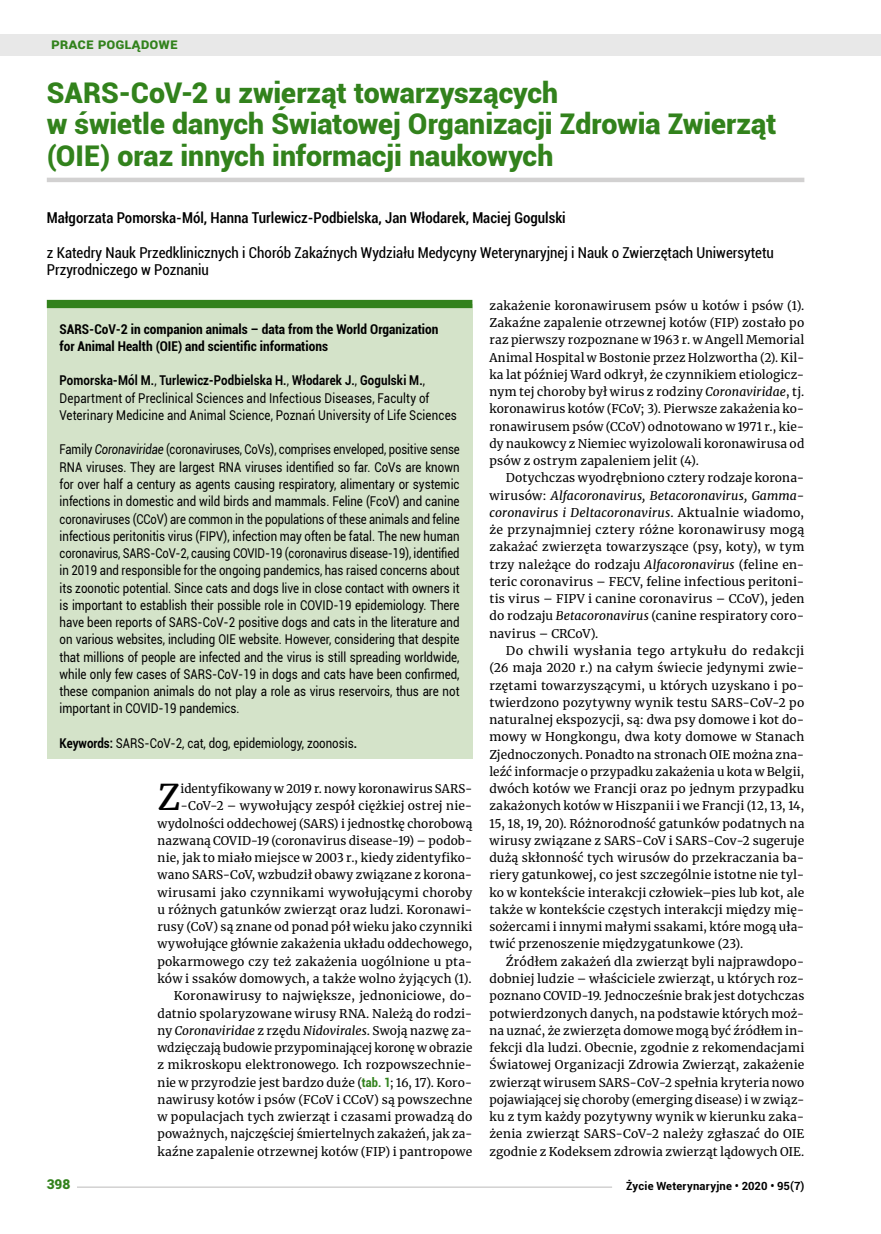
<style>
.page{position:relative;width:881px;height:1234px;background:#fff}
.page>*{position:absolute;margin:0;border:0;box-sizing:border-box;transform-origin:0 0}
.t1{font:35.25px "Merriweather";color:#000}
.t2{font:900 28.5px/31.5px "Roboto";color:#32821c}
.t3{font:condensed 15px/17.2px "Roboto";color:#000}
.t4{font:500 condensed 15px "Roboto";color:#000}
.t5{font:700 15px "Roboto";color:#32821c}
.t6{font:13.5px/17.2px "Roboto";letter-spacing:.01em;color:#000;text-align:justify;scale:.83 1}
.t7{font:13.5px/17.2px "Roboto";letter-spacing:.01em;color:#000;scale:.85 1}
.t8{font:700 condensed 13.5px/17.2px "Roboto";color:#000}
.t9{font:900 13.5px "Roboto";color:#32821c}
.t10{font:12px/17.2px "Merriweather";letter-spacing:.015em;color:#000;text-align:justify}
.t11{font:700 11.25px "Roboto";letter-spacing:.02em;color:#000}
.s1{font-weight:700}
.s2{font-style:italic}
.s3{font-family:"Roboto";font-weight:700;font-stretch:condensed;font-size:12.75px;color:#32821c}
</style>
<div class="page">
<hr style="left:47px;top:178px;width:757px;height:4px;background:#d2d1d1">
<div style="left:47px;top:304px;width:425px;height:454px;background:#d4e3c9"></div>
<div style="left:47px;top:300px;width:425px;height:8px;background:#32821c"></div>
<div style="left:0;top:35px;width:880px;height:21px;background:#e8e8e8"></div>
<hr style="left:47px;top:1186px;width:565px;height:1px;background:#d2d1d1">
<div style="left:47px;top:1178px;width:30px;height:15px;background:#fff"></div>
<p class="t5" style="left:51px;top:33px;width:128px">Prace poglądowe</p>
<h2 class="t2" style="left:47px;top:75px;width:731px">SARS-CoV-2 u zwierząt towarzyszących<br>w świetle danych Światowej Organizacji Zdrowia Zwierząt (OIE) oraz innych informacji naukowych</h2>
<p class="t4" style="left:47px;top:207px;width:520px">Małgorzata Pomorska-Mól, Hanna Turlewicz-Podbielska, Jan Włodarek, Maciej Gogulski</p>
<p class="t3" style="left:47px;top:243px;width:728px">z Katedry Nauk Przedklinicznych i Chorób Zakaźnych Wydziału Medycyny Weterynaryjnej i Nauk o Zwierzętach Uniwersytetu<br>Przyrodniczego w Poznaniu</p>
<p class="t8" style="left:60px;top:319px;width:380px">SARS-CoV-2 in companion animals – data from the World Organization for Animal Health (OIE) and scientific informations</p>
<p class="t7" style="left:60px;top:371px;width:468px"><span class="s1">Pomorska-Mól M.</span>, <span class="s1">Turlewicz-Podbielska H.</span>, <span class="s1">Włodarek J.</span>, <span class="s1">Gogulski M.</span>,<br>Department of Preclinical Sciences and Infectious Diseases, Faculty of<br>Veterinary Medicine and Animal Science, Poznań University of Life Sciences</p>
<p class="t6" style="left:60px;top:440px;width:483px">Family <span class="s2">Coronaviridae</span> (coronaviruses, CoVs), comprises enveloped, positive sense RNA viruses. They are largest RNA viruses identified so far. CoVs are known for over half a century as agents causing respiratory, alimentary or systemic infections in domestic and wild birds and mammals. Feline (FcoV) and canine coronaviruses (CCoV) are common in the populations of these animals and feline infectious peritonitis virus (FIPV), infection may often be fatal. The new human coronavirus, SARS-CoV-2, causing COVID-19 (coronavirus disease-19), identified in 2019 and responsible for the ongoing pandemics, has raised concerns about its zoonotic potential. Since cats and dogs live in close contact with owners it is important to establish their possible role in COVID-19 epidemiology. There have been reports of SARS-CoV-2 positive dogs and cats in the literature and on various websites, including OIE website. However, considering that despite that millions of people are infected and the virus is still spreading worldwide, while only few cases of SARS-CoV-19 in dogs and cats have been confirmed, these companion animals do not play a role as virus reservoirs, thus are not important in COVID-19 pandemics.</p>
<p class="t7" style="left:60px;top:734px;width:351px"><span class="s1">Keywords:</span> SARS-CoV-2, cat, dog, epidemiology, zoonosis<span class="s1">.</span></p>
<p class="t10" style="left:157px;top:779px;width:316px;text-align:right">identyfikowany w 2019 r. nowy koronawirus SARS--CoV-2 – wywołujący zespół ciężkiej ostrej nie&shy;wydolności oddechowej (SARS) i jednostkę chorobową nazwaną COVID-19 (coronavirus disease-19) – podob&shy;nie, jak to miało miejsce w 2003 r., kiedy zidentyfiko&shy;wano SARS-CoV, wzbudził obawy związane z korona&shy;wirusami jako czynnikami wywołującymi choroby u różnych gatunków zwierząt oraz ludzi. Koronawi&shy;rusy (CoV) są znane od ponad pół wieku jako czynniki wywołujące głównie zakażenia układu oddechowego, pokarmowego czy też zakażenia uogólnione u pta&shy;ków i ssaków domowych, a także wolno żyjących (1).<br>Koronawirusy to największe, jednoniciowe, do&shy;datnio spolaryzowane wirusy RNA. Należą do rodzi&shy;ny <span class="s2">Coronaviridae</span> z rzędu <span class="s2">Nidovirales</span>. Swoją nazwę za&shy;wdzięczają budowie przypominającej koronę w obrazie z mikroskopu elektronowego. Ich rozpowszechnie&shy;nie w przyrodzie jest bardzo duże (<span class="s3">tab. 1</span>; 16, 17). Koro&shy;nawirusy kotów i psów (FCoV i CCoV) są powszechne w populacjach tych zwierząt i czasami prowadzą do poważnych, najczęściej śmiertelnych zakażeń, jak za&shy;kaźne zapalenie otrzewnej kotów (FIP) i pantropowe</p>
<h1 class="t1" style="left:157px;top:773px;width:25px">Z</h1>
<p class="t10" style="left:489px;top:296px;width:316px">zakażenie koronawirusem psów u kotów i psów (1).<br>Zakaźne zapalenie otrzewnej kotów (FIP) zostało po raz pierwszy rozpoznane w 1963 r. w Angell Memorial Animal Hospital w Bostonie przez Holzwortha (2). Kil&shy;ka lat później Ward odkrył, że czynnikiem etiologicz&shy;nym tej choroby był wirus z rodziny <span class="s2">Coronaviridae</span>, tj. koronawirus kotów (FCoV; 3). Pierwsze zakażenia ko&shy;ronawirusem psów (CCoV) odnotowano w 1971 r., kie&shy;dy naukowcy z Niemiec wyizolowali koronawirusa od psów z ostrym zapaleniem jelit (4).</p>
<p class="t10" style="left:489px;top:469px;width:316px;text-indent:16px">Dotychczas wyodrębniono cztery rodzaje korona&shy;wirusów: <span class="s2">Alfacoronavirus, Betacoronavirus, Gamma&shy;coronavirus i Deltacoronavirus</span>. Aktualnie wiadomo, że przynajmniej cztery różne koronawirusy mogą zakażać zwierzęta towarzyszące (psy, koty), w tym trzy należące do rodzaju <span class="s2">Alfacoronavirus</span> (feline en&shy;teric coronavirus – FECV, feline infectious peritoni&shy;tis virus – FIPV i canine coronavirus – CCoV), jeden do rodzaju <span class="s2">Betacoronavirus</span> (canine respiratory coro&shy;navirus – CRCoV).</p>
<p class="t10" style="left:489px;top:641px;width:316px;text-indent:16px">Do chwili wysłania tego artykułu do redakcji (26 maja 2020 r.) na całym świecie jedynymi zwie&shy;rzętami towarzyszącymi, u których uzyskano i po&shy;twierdzono pozytywny wynik testu SARS-CoV-2 po naturalnej ekspozycji, są: dwa psy domowe i kot do&shy;mowy w Hongkongu, dwa koty domowe w Stanach Zjednoczonych. Ponadto na stronach OIE można zna&shy;leźć informacje o przypadku zakażenia u kota w Belgii, dwóch kotów we Francji oraz po jednym przypadku zakażonych kotów w Hiszpanii i we Francji (12, 13, 14, 15, 18, 19, 20). Różnorodność gatunków podatnych na wirusy związane z SARS-CoV i SARS-Cov-2 sugeruje dużą skłonność tych wirusów do przekraczania ba&shy;riery gatunkowej, co jest szczególnie istotne nie tyl&shy;ko w kontekście interakcji człowiek–pies lub kot, ale także w kontekście częstych interakcji między mię&shy;sożercami i innymi małymi ssakami, które mogą uła&shy;twić przenoszenie międzygatunkowe (23).</p>
<p class="t10" style="left:489px;top:952px;width:316px;text-indent:16px">Źródłem zakażeń dla zwierząt byli najprawdopo&shy;dobniej ludzie – właściciele zwierząt, u których roz&shy;poznano COVID-19. Jednocześnie brak jest dotychczas potwierdzonych danych, na podstawie których moż&shy;na uznać, że zwierzęta domowe mogą być źródłem in&shy;fekcji dla ludzi. Obecnie, zgodnie z rekomendacjami Światowej Organizacji Zdrowia Zwierząt, zakażenie zwierząt wirusem SARS-CoV-2 spełnia kryteria nowo pojawiającej się choroby (emerging disease) i w związ&shy;ku z tym każdy pozytywny wynik w kierunku zaka&shy;żenia zwierząt SARS-CoV-2 należy zgłaszać do OIE zgodnie z Kodeksem zdrowia zwierząt lądowych OIE.</p>
<p class="t9" style="left:47px;top:1174px;width:25px">398</p>
<p class="t11" style="left:626px;top:1177px;width:180px">Życie Weterynaryjne • 2020 • 95(7)</p>
</div>
